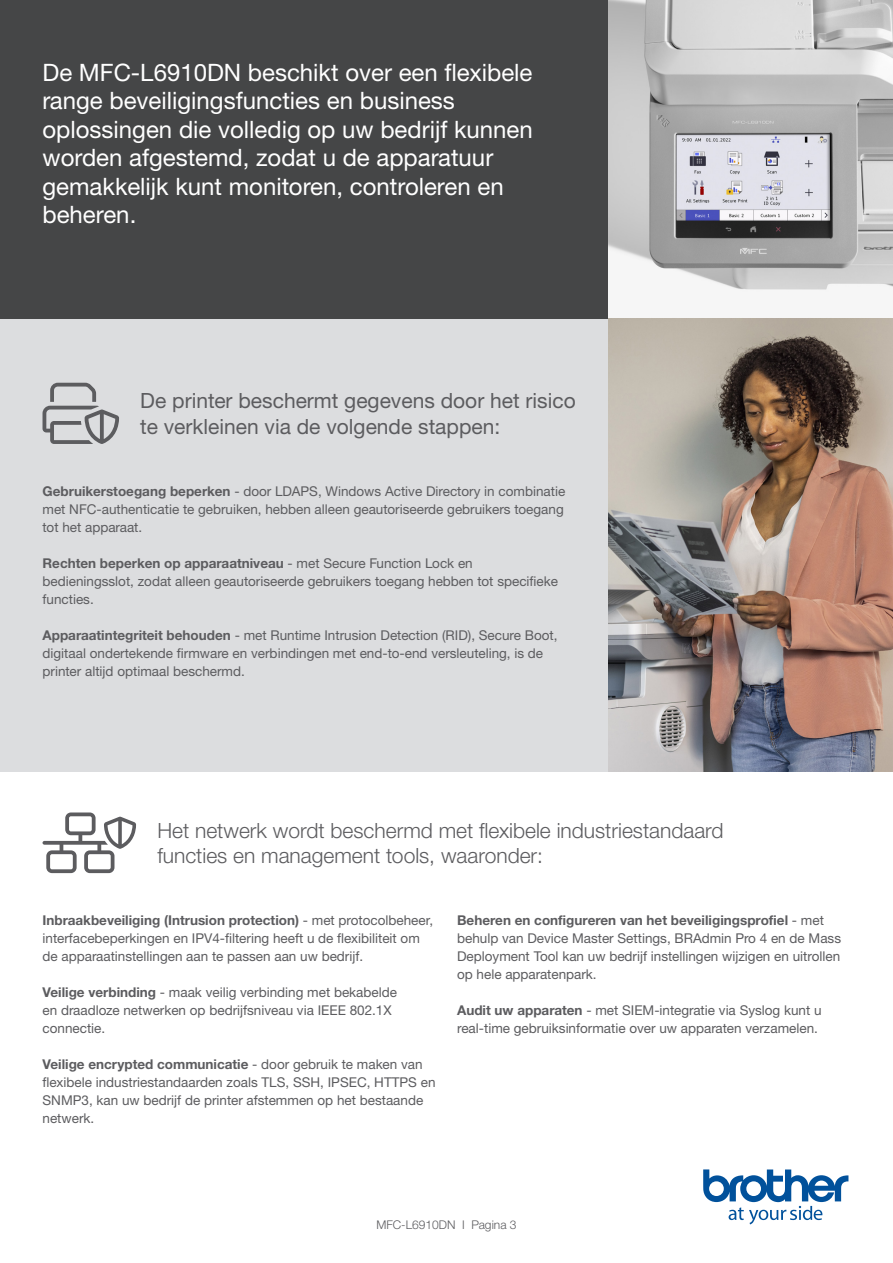
<style>
.page{position:relative;width:893px;height:1263px;background:#fff}
.page>*{position:absolute;margin:0;border:0;box-sizing:border-box;transform-origin:0 0}
.t1{font:24px/28.5px "Helvetica Neue LTW1 G";color:#fff}
.t2{font:300 21px/25.5px "Helvetica Neue LTW1 G";color:#5c5c5f}
.t3{font:21px/25.5px "Helvetica Neue LTW1 G";color:#5c5c5f}
.Body{font:13.5px/18px "Helvetica Neue LTW1 G";color:#5c5c5f}
.Body-2{font:300 12px "Helvetica Neue LTW1 G";color:#5c5c5f}
.s1{font-weight:700}
</style>
<div class="page">
<div style="left:0;top:319px;width:893px;height:452px;background:#dcdddf"></div>
<div style="left:0;top:0;width:608px;height:319px;background:#454647"></div>
<svg style="left:703px;top:1169px;width:145px;height:55px"></svg>
<img style="left:608px;top:0;width:285px;height:771px">
<svg style="left:43px;top:383px;width:76px;height:61px"></svg>
<svg style="left:43px;top:812px;width:93px;height:61px"></svg>
<p class="t1" style="left:43px;top:58px;width:492px">De MFC-L6910DN beschikt over een flexibele range beveiligingsfuncties en business oplossingen die volledig op uw bedrijf kunnen worden afgestemd, zodat u de apparatuur gemakkelijk kunt monitoren, controleren en beheren.</p>
<p class="t3" style="left:140px;top:388px;width:437px">De printer beschermt gegevens door het risico te verkleinen via de volgende stappen:</p>
<p class="Body" style="left:43px;top:482px;width:524px;text-align:justify"><span class="s1">Gebruikerstoegang beperken</span> - door LDAPS, Windows Active Directory in combinatie met NFC-authenticatie te gebruiken, hebben alleen geautoriseerde gebruikers toegang tot het apparaat.</p>
<p class="Body" style="left:43px;top:554px;width:517px"><span class="s1">Rechten beperken op apparaatniveau</span> - met Secure Function Lock en bedieningsslot, zodat alleen geautoriseerde gebruikers toegang hebben tot specifieke functies.</p>
<p class="Body" style="left:43px;top:626px;width:517px"><span class="s1">Apparaatintegriteit behouden</span> - met Runtime Intrusion Detection (RID), Secure Boot, digitaal ondertekende firmware en verbindingen met end-to-end versleuteling, is de printer altijd optimaal beschermd.</p>
<p class="t2" style="left:157px;top:817px;width:568px">Het netwerk wordt beschermd met flexibele industriestandaard functies en management tools, waaronder:</p>
<p class="Body" style="left:43px;top:911px;width:392px"><span class="s1">Inbraakbeveiliging (Intrusion protection)</span> - met protocolbeheer, interfacebeperkingen en IPV4-filtering heeft u de flexibiliteit om de apparaatinstellingen aan te passen aan uw bedrijf.</p>
<p class="Body" style="left:43px;top:983px;width:356px"><span class="s1">Veilige verbinding</span> - maak veilig verbinding met bekabelde en draadloze netwerken op bedrijfsniveau via IEEE 802.1X connectie.</p>
<p class="Body" style="left:43px;top:1055px;width:395px"><span class="s1">Veilige encrypted communicatie</span> - door gebruik te maken van flexibele industriestandaarden zoals TLS, SSH, IPSEC, HTTPS en SNMP3, kan uw bedrijf de printer afstemmen op het bestaande netwerk.</p>
<p class="Body" style="left:457px;top:911px;width:385px"><span class="s1">Beheren en configureren van het beveiligingsprofiel</span> - met behulp van Device Master Settings, BRAdmin Pro 4 en de Mass Deployment Tool kan uw bedrijf instellingen wijzigen en uitrollen op hele apparatenpark.</p>
<p class="Body" style="left:457px;top:1001px;width:366px"><span class="s1">Audit uw apparaten</span> - met SIEM-integratie via Syslog kunt u real-time gebruiksinformatie over uw apparaten verzamelen.</p>
<p class="Body-2" style="left:376px;top:1217px;width:142px">MFC-L6910DN I Pagina 3</p>
</div>
